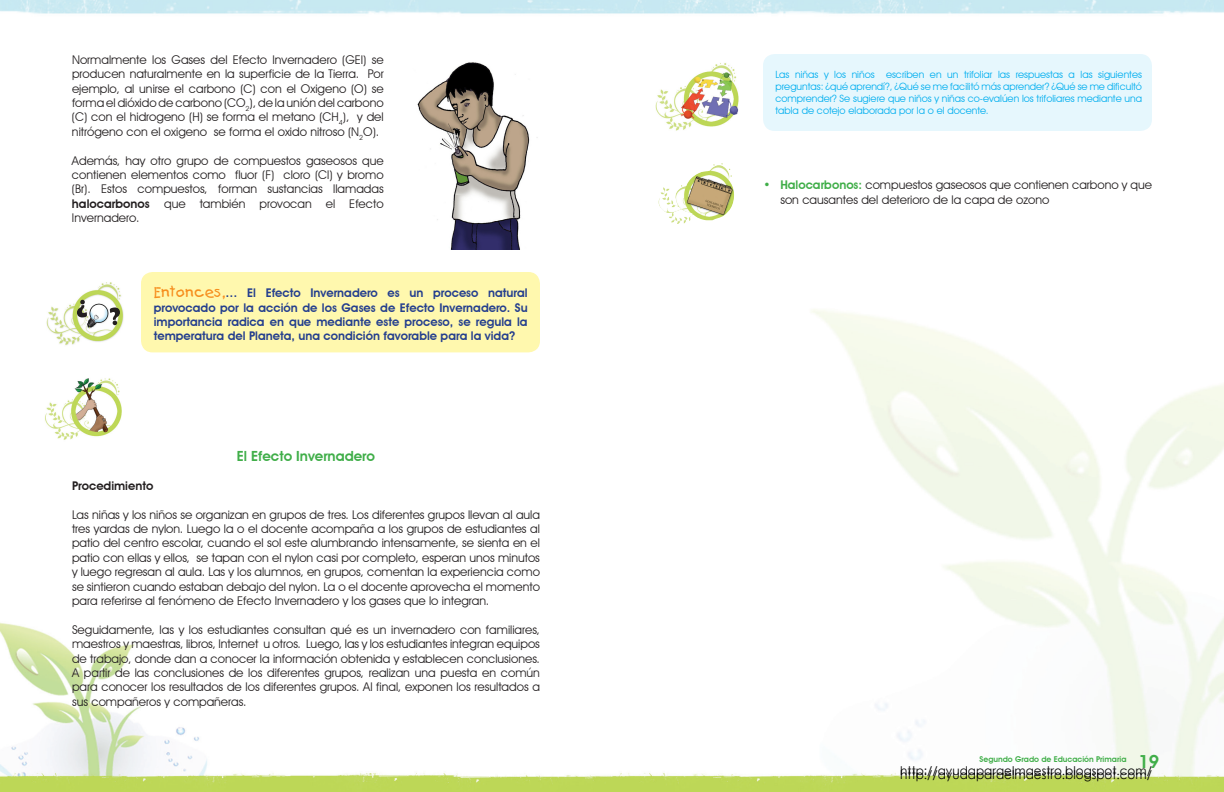
<style>
.page{position:relative;width:1224px;height:792px;background:#fff}
.page>*{position:absolute;margin:0;border:0;box-sizing:border-box;transform-origin:0 0}
.t1{font:600 18px "Avant Garde IT Cby BT";color:#40ae49}
.t2{font:600 14px "Avant Garde IT Cby BT";color:#40ae49}
.t3{font:12px/14.4px "Avant Garde IT Cby BT";color:#231f20;text-align:justify}
.t4{font:600 12px/14.4px "Avant Garde IT Cby BT";color:#253f8e;text-align:justify}
.t5{font:12px "Century Gothic";color:#000}
.t6{font:600 12px "Avant Garde IT Cby BT";color:#231f20}
.t7{font:10px/12px "Avant Garde IT Cby BT";color:#00aeef;text-align:justify}
.t8{font:600 8px "Avant Garde IT Cby BT";color:#40ae49}
.s1{font-weight:600}
.s2{font-family:"Kids Plain";font-weight:400;font-size:14px;color:#f68e1e}
.s3{font-weight:600;color:#40ae49}
</style>
<div class="page">
<img style="left:0;top:0;width:1224px;height:792px">
<svg style="left:99px;top:754px;width:276px;height:19px"></svg>
<img style="left:38px;top:273px;width:89px;height:75px">
<svg style="left:77px;top:300px;width:10px;height:17px"></svg>
<svg style="left:110px;top:307px;width:10px;height:18px"></svg>
<div style="left:141px;top:272px;width:399px;height:80px;background:#fff8ae;border-radius:12px"></div>
<img style="left:44px;top:375px;width:80px;height:68px">
<div style="left:763px;top:54px;width:389px;height:77px;background:#e6f7fd;border-radius:12px"></div>
<img style="left:655px;top:163px;width:81px;height:61px">
<img style="left:412px;top:54px;width:128px;height:196px">
<img style="left:656px;top:63px;width:84px;height:68px">
<p class="t3" style="left:72px;top:52px;width:313px">Normalmente los Gases del Efecto Invernadero (GEI) se producen naturalmente en la superficie de la Tierra. Por ejemplo, al unirse el carbono (C) con el Oxigeno (O) se forma el dióxido de carbono (CO<sub>2</sub>), de la unión del carbono (C) con el hidrogeno (H) se forma el metano (CH<sub>4</sub>), y del nitrógeno con el oxigeno se forma el oxido nitroso (N<sub>2</sub>O).</p>
<p class="t3" style="left:72px;top:153px;width:313px">Además, hay otro grupo de compuestos gaseosos que contienen elementos como fluor (F) cloro (Cl) y bromo (Br). Estos compuestos, forman sustancias llamadas <span class="s1">halocarbonos</span> que también provocan el Efecto Invernadero.</p>
<p class="t4" style="left:154px;top:286px;width:375px"><span class="s2">Entonces,</span>… El Efecto Invernadero es un proceso natural provocado por la acción de los Gases de Efecto Invernadero. Su importancia radica en que mediante este proceso, se regula la temperatura del Planeta, una condición favorable para la vida?</p>
<p class="t2" style="left:237px;top:448px;width:140px">El Efecto Invernadero</p>
<p class="t6" style="left:72px;top:478px;width:83px">Procedimiento</p>
<p class="t3" style="left:72px;top:507px;width:470px">Las niñas y los niños se organizan en grupos de tres. Los diferentes grupos llevan al aula tres yardas de nylon. Luego la o el docente acompaña a los grupos de estudiantes al patio del centro escolar, cuando el sol este alumbrando intensamente, se sienta en el patio con ellas y ellos, se tapan con el nylon casi por completo, esperan unos minutos y luego regresan al aula. Las y los alumnos, en grupos, comentan la experiencia como se sintieron cuando estaban debajo del nylon. La o el docente aprovecha el momento para referirse al fenómeno de Efecto Invernadero y los gases que lo integran.</p>
<p class="t3" style="left:72px;top:622px;width:470px">Seguidamente, las y los estudiantes consultan qué es un invernadero con familiares, maestros y maestras, libros, Internet u otros. Luego, las y los estudiantes integran equipos de trabajo, donde dan a conocer la información obtenida y establecen conclusiones.<br>A partir de las conclusiones de los diferentes grupos, realizan una puesta en común para conocer los resultados de los diferentes grupos. Al final, exponen los resultados a sus compañeros y compañeras.</p>
<p class="t7" style="left:776px;top:68px;width:368px">Las niñas y los niños escriben en un trifoliar las respuestas a las siguientes preguntas: ¿qué aprendí?, ¿Qué se me facilitó más aprender? ¿Qué se me dificultó comprender? Se sugiere que niños y niñas co-evalúen los trifoliares mediante una tabla de cotejo elaborada por la o el docente.</p>
<p class="t3" style="left:780px;top:178px;width:373px;text-indent:-17px"><span class="s3">• Halocarbonos:</span> compuestos gaseosos que contienen carbono y que son causantes del deterioro de la capa de ozono</p>
<p class="t8" style="left:980px;top:754px;width:148px">Segundo Grado de Educación Primaria</p>
<h1 class="t1" style="left:1139px;top:750px;width:22px">19</h1>
<p class="t5" style="left:900px;top:763px;width:253px">http://ayudaparaelmaestro.blogspot.com/</p>
<p class="t5" style="left:900px;top:766px;width:253px">http://ayudaparaelmaestro.blogspot.com/</p>
</div>
